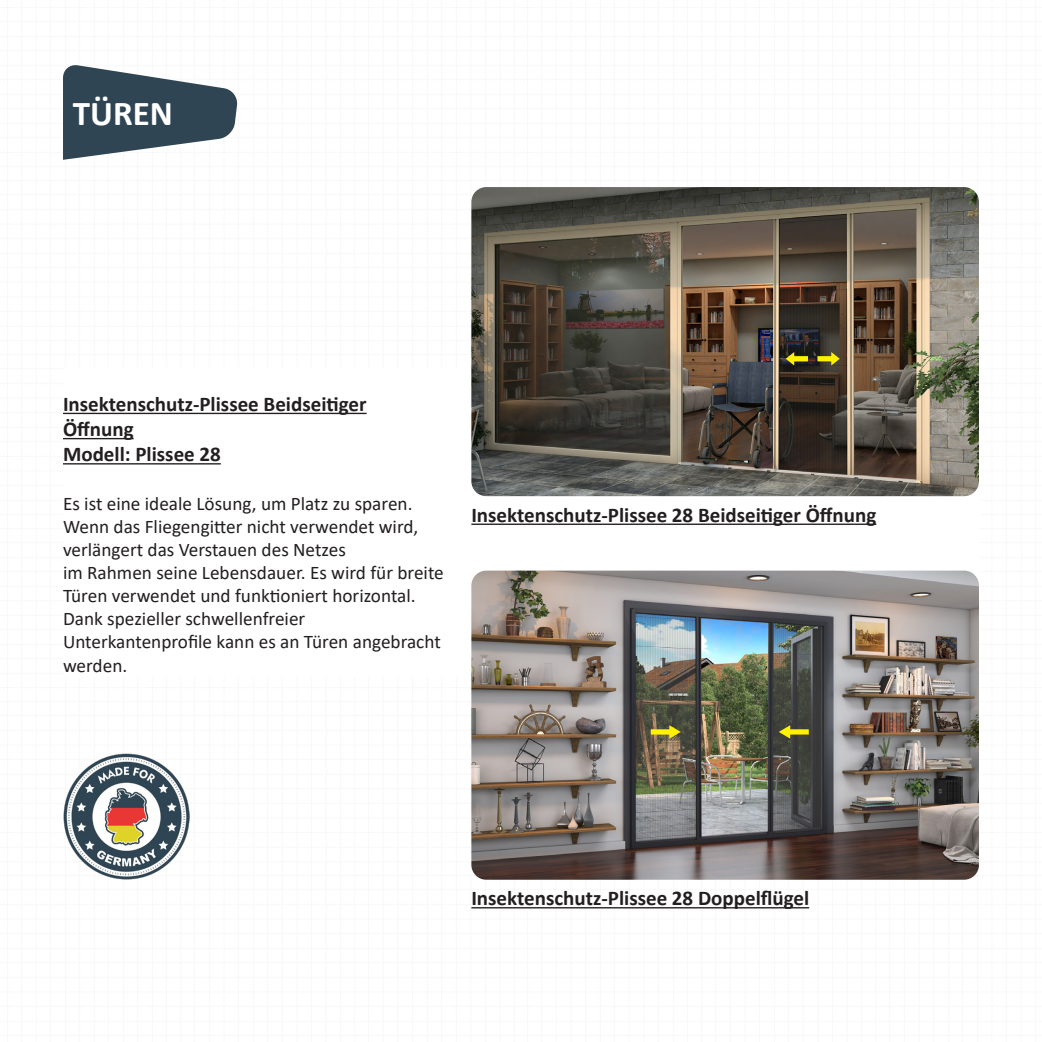
<style>
.page{position:relative;width:1042px;height:1042px;background:#fff}
.page>*{position:absolute;margin:0;border:0;box-sizing:border-box;transform-origin:0 0}
.t1{font:700 35px "Calibri";color:#fff}
.t2{font:700 21px "Calibri";color:#231f20}
.t3{font:19.25px/23.1px "Calibri";color:#231f20}
</style>
<div class="page">
<img style="left:471px;top:187px;width:508px;height:309px">
<img style="left:471px;top:570px;width:508px;height:310px">
<hr style="left:63px;top:413px;width:303px;height:1px;background:#231f20">
<hr style="left:63px;top:438px;width:71px;height:1px;background:#231f20">
<hr style="left:63px;top:463px;width:158px;height:1px;background:#231f20">
<hr style="left:471px;top:523px;width:405px;height:2px;background:#231f20">
<hr style="left:471px;top:907px;width:338px;height:1px;background:#231f20">
<svg style="left:63px;top:65px;width:175px;height:95px"></svg>
<svg style="left:786px;top:352px;width:22px;height:13px"></svg>
<svg style="left:651px;top:725px;width:30px;height:13px"></svg>
<svg style="left:779px;top:725px;width:30px;height:13px"></svg>
<svg style="left:817px;top:352px;width:23px;height:13px"></svg>
<img style="left:63px;top:753px;width:126px;height:127px">
<p class="t1" style="left:73px;top:88px;width:102px">TÜREN</p>
<p class="t2" style="left:63px;top:389px;width:305px">Insektenschutz-Plissee Beidseitiger</p>
<p class="t2" style="left:63px;top:414px;width:72px">Öffnung</p>
<p class="t2" style="left:63px;top:440px;width:159px">Modell: Plissee 28</p>
<p class="t3" style="left:63px;top:491px;width:351px">Es ist eine ideale Lösung, um Platz zu sparen.</p>
<p class="t3" style="left:63px;top:514px;width:357px">Wenn das Fliegengitter nicht verwendet wird, verlängert das Verstauen des Netzes</p>
<p class="t3" style="left:63px;top:561px;width:382px">im Rahmen seine Lebensdauer. Es wird für breite<br>Türen verwendet und funktioniert horizontal.<br>Dank spezieller schwellenfreier</p>
<p class="t3" style="left:63px;top:630px;width:379px">Unterkantenprofile kann es an Türen angebracht werden.</p>
<p class="t2" style="left:471px;top:500px;width:406px">Insektenschutz-Plissee 28 Beidseitiger Öffnung</p>
<p class="t2" style="left:471px;top:883px;width:339px">Insektenschutz-Plissee 28 Doppelflügel</p>
</div>
